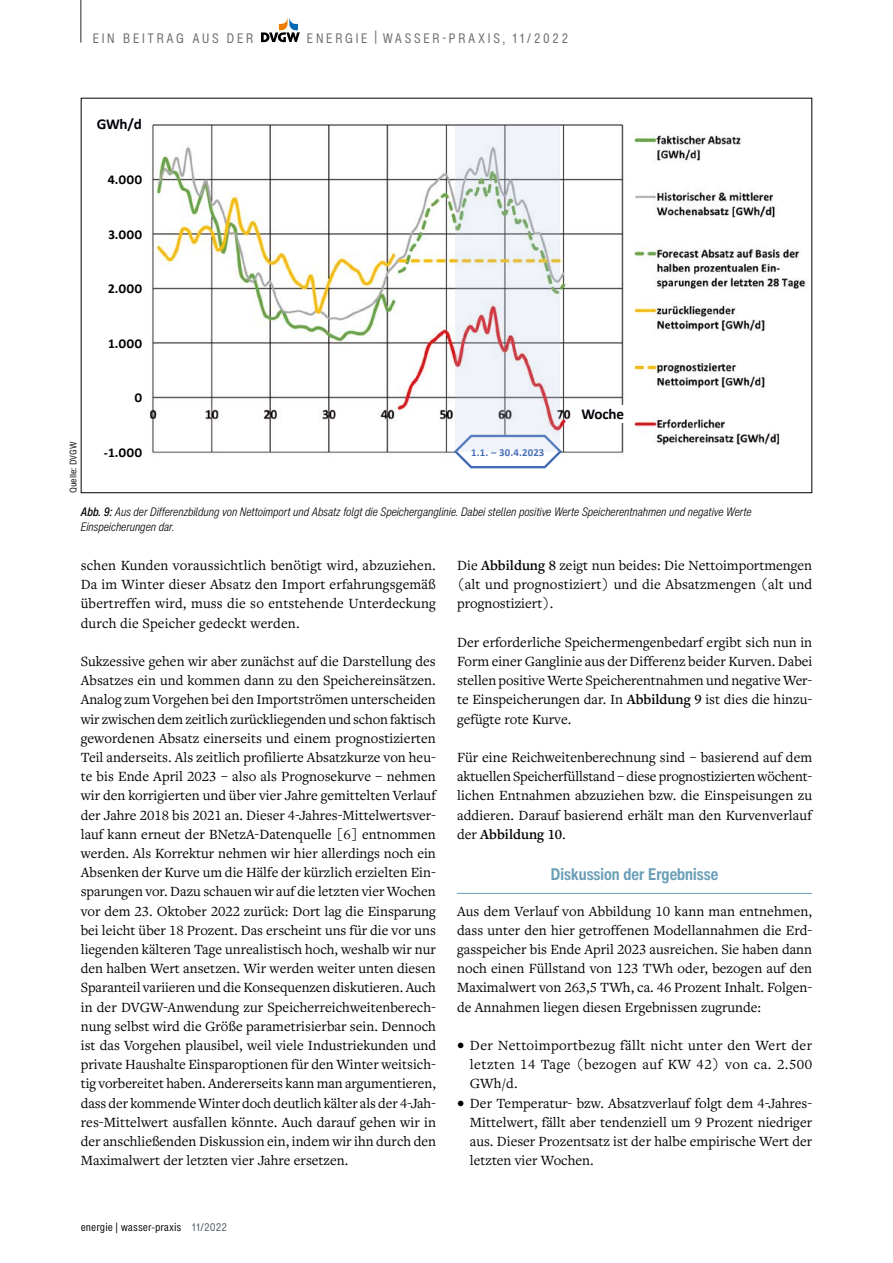
<style>
.page{position:relative;width:893px;height:1263px;background:#fff}
.page>*{position:absolute;margin:0;border:0;box-sizing:border-box;transform-origin:0 0}
.t1{font:700 condensed 16.5px "Helvetica Now Text";color:#6a9eb7}
.t2{font:700 15.15px "Calibri";letter-spacing:-.015em;color:#050008}
.t3{font:14.7px/19.2px "Freight Text Pro";letter-spacing:.005em;color:#000;text-align:justify}
.t4{font:condensed 13.5px "Helvetica Now Text";letter-spacing:.2em;color:#706f6f}
.t5{font:700 13.5px "Calibri";letter-spacing:.01em;color:#000}
.t6{font:italic 300 condensed 12px/15px "Helvetica Now Text";color:#000}
.t7{font:700 10.8px "Calibri";letter-spacing:.015em;color:#446bb3}
.t8{font:condensed 10.5px "Helvetica Now Micro";color:#000}
.t9{font:condensed 9px "Helvetica Now Micro";color:#000}
.s1{font-weight:500}
.s2{font-weight:600}
.s3{color:#4b565b}
</style>
<div class="page">
<hr style="left:457px;top:893px;width:355px;height:1px;background:#6a9eb7">
<img style="left:142px;top:118px;width:482px;height:337px">
<div style="left:576px;top:405px;width:54px;height:18px;background:#fff"></div>
<svg style="left:452px;top:434px;width:112px;height:35px"></svg>
<div style="left:456px;top:126px;width:104px;height:326px;background:#b3c6e5;opacity:.2"></div>
<img style="left:634px;top:133px;width:172px;height:313px">
<svg style="left:261px;top:18px;width:39px;height:24px"></svg>
<hr style="left:80px;top:0;width:2px;height:43px;background:#706f6f">
<p class="t4" style="left:93px;top:29px;width:162px">EIN BEITRAG AUS DER</p>
<p class="t4" style="left:307px;top:29px;width:263px">ENERGIE | WASSER-PRAXIS, 11/2022</p>
<p class="t2" style="left:83px;top:113px;width:47px">GWh/d</p>
<p class="t2" style="left:97px;top:113px;width:47px">GWh/d</p>
<p class="t5" style="left:108px;top:171px;width:36px">4.000</p>
<p class="t5" style="left:108px;top:225px;width:35px">3.000</p>
<p class="t5" style="left:108px;top:280px;width:36px">2.000</p>
<p class="t5" style="left:108px;top:334px;width:36px">1.000</p>
<p class="t9" style="left:67px;top:493px;width:53px;rotate:-90deg">Quelle: DVGW</p>
<p class="t5" style="left:135px;top:389px;width:9px">0</p>
<p class="t5" style="left:104px;top:443px;width:40px">-1.000</p>
<p class="t7" style="left:457px;top:444px;width:75px">1.1. – 30.4.2023</p>
<p class="t7" style="left:471px;top:444px;width:75px">1.1. – 30.4.2023</p>
<p class="t2" style="left:582px;top:403px;width:44px">Woche</p>
<p class="t2" style="left:568px;top:403px;width:44px">Woche</p>
<p class="t6" style="left:81px;top:504px;width:672px"><span class="s1">Abb. 9:</span> Aus der Differenzbildung von Nettoimport und Absatz folgt die Speicherganglinie. Dabei stellen positive Werte Speicherentnahmen und negative Werte<br>Einspeicherungen dar.</p>
<p class="t3" style="left:81px;top:555px;width:357px">schen Kunden voraussichtlich benötigt wird, abzuziehen.<br>Da im Winter dieser Absatz den Import erfahrungsgemäß übertreffen wird, muss die so entstehende Unterdeckung durch die Speicher gedeckt werden.</p>
<p class="t3" style="left:81px;top:651px;width:357px">Sukzessive gehen wir aber zunächst auf die Darstellung des Absatzes ein und kommen dann zu den Speichereinsätzen.<br>Analog zum Vorgehen bei den Importströmen unterscheiden wir zwischen dem zeitlich zurückliegenden und schon faktisch gewordenen Absatz einerseits und einem prognostizierten Teil anderseits. Als zeitlich profilierte Absatzkurze von heu&shy;te bis Ende April 2023 – also als Prognosekurve – nehmen wir den korrigierten und über vier Jahre gemittelten Verlauf der Jahre 2018 bis 2021 an. Dieser 4-Jahres-Mittelwertsver&shy;lauf kann erneut der BNetzA-Datenquelle [6] entnommen werden. Als Korrektur nehmen wir hier allerdings noch ein Absenken der Kurve um die Hälfe der kürzlich erzielten Ein&shy;sparungen vor. Dazu schauen wir auf die letzten vier Wochen vor dem 23. Oktober 2022 zurück: Dort lag die Einsparung bei leicht über 18 Prozent. Das erscheint uns für die vor uns liegenden kälteren Tage unrealistisch hoch, weshalb wir nur den halben Wert ansetzen. Wir werden weiter unten diesen Sparanteil variieren und die Konsequenzen diskutieren. Auch in der DVGW-Anwendung zur Speicherreichweitenberech&shy;nung selbst wird die Größe parametrisierbar sein. Dennoch ist das Vorgehen plausibel, weil viele Industriekunden und private Haushalte Einsparoptionen für den Winter weitsich&shy;tig vorbereitet haben. Andererseits kann man argumentieren, dass der kommende Winter doch deutlich kälter als der 4-Jah&shy;res-Mittelwert ausfallen könnte. Auch darauf gehen wir in der anschließenden Diskussion ein, indem wir ihn durch den Maximalwert der letzten vier Jahre ersetzen.</p>
<p class="t3" style="left:457px;top:555px;width:357px">Die <span class="s2">Abbildung 8</span> zeigt nun beides: Die Nettoimportmengen (alt und prognostiziert) und die Absatzmengen (alt und prognostiziert).</p>
<p class="t3" style="left:457px;top:632px;width:357px">Der erforderliche Speichermengenbedarf ergibt sich nun in Form einer Ganglinie aus der Differenz beider Kurven. Dabei stellen positive Werte Speicherentnahmen und negative Wer&shy;te Einspeicherungen dar. In <span class="s2">Abbildung 9</span> ist dies die hinzu&shy;gefügte rote Kurve.</p>
<p class="t3" style="left:457px;top:747px;width:357px">Für eine Reichweitenberechnung sind – basierend auf dem aktuellen Speicherfüllstand – diese prognostizierten wöchent&shy;lichen Entnahmen abzuziehen bzw. die Einspeisungen zu addieren. Darauf basierend erhält man den Kurvenverlauf der <span class="s2">Abbildung 10</span>.</p>
<p class="t1" style="left:551px;top:863px;width:169px">Diskussion der Ergebnisse</p>
<p class="t3" style="left:457px;top:901px;width:357px">Aus dem Verlauf von Abbildung 10 kann man entnehmen, dass unter den hier getroffenen Modellannahmen die Erd&shy;gasspeicher bis Ende April 2023 ausreichen. Sie haben dann noch einen Füllstand von 123 TWh oder, bezogen auf den Maximalwert von 263,5 TWh, ca. 46 Prozent Inhalt. Folgen&shy;de Annahmen liegen diesen Ergebnissen zugrunde:</p>
<p class="t3" style="left:470px;top:1035px;width:344px;text-indent:-13px">• Der Nettoimportbezug fällt nicht unter den Wert der letzten 14 Tage (bezogen auf KW 42) von ca. 2.500<br>GWh/d.</p>
<p class="t3" style="left:470px;top:1093px;width:344px;text-indent:-13px">• Der Temperatur- bzw. Absatzverlauf folgt dem 4-Jahres-Mittelwert, fällt aber tendenziell um 9 Prozent niedriger aus. Dieser Prozentsatz ist der halbe empirische Wert der letzten vier Wochen.</p>
<p class="t8" style="left:81px;top:1220px;width:148px">energie | wasser-praxis <span class="s3">11/2022</span></p>
</div>
